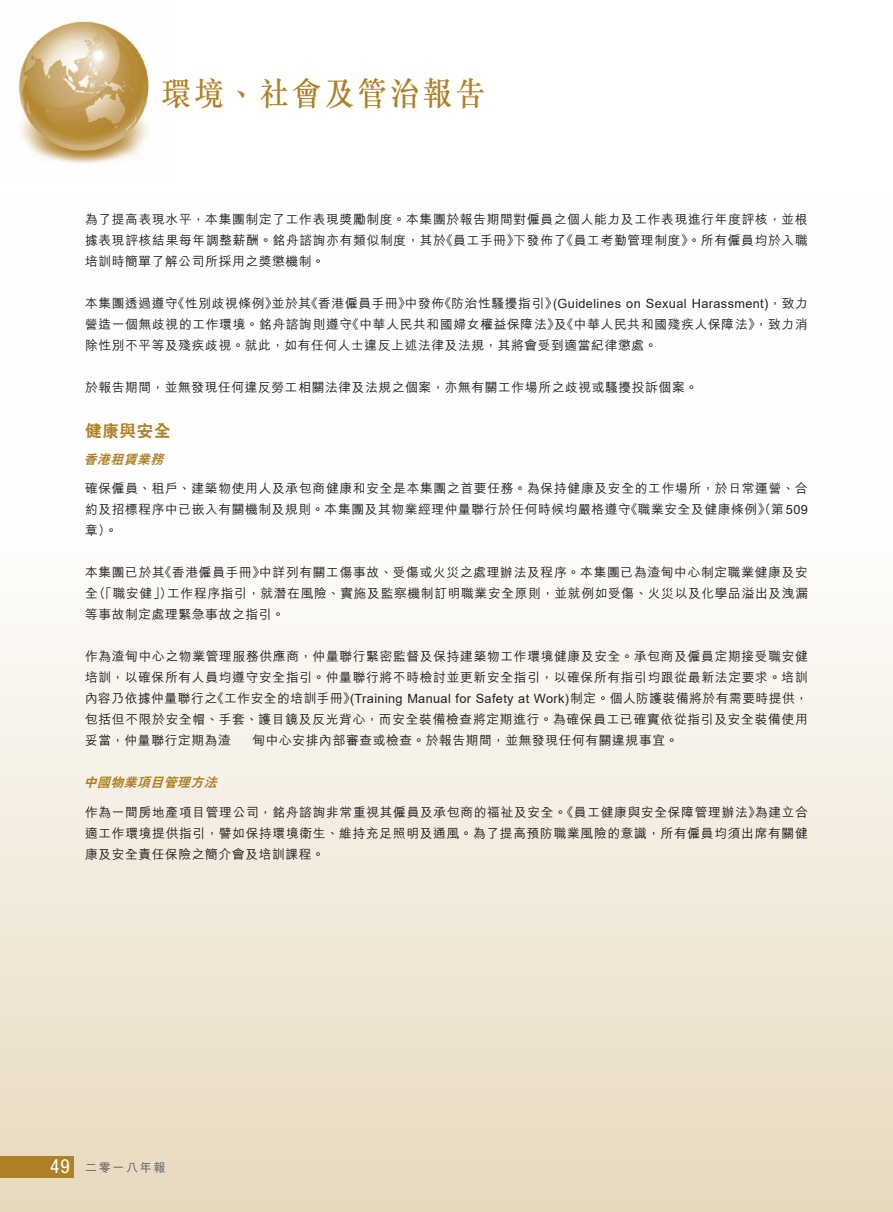
<style>
.page{position:relative;width:893px;height:1212px;background:#fff}
.page>*{position:absolute;margin:0;border:0;box-sizing:border-box;transform-origin:0 0}
.t1{font:500 33px "M Sung HK";letter-spacing:.1em;color:#ad8126;scale:.9 1}
.t2{font:condensed 19.5px "Helvetica Neue LT Std";color:#fff}
.t3{font:800 16.5px "C Hei 2 HK";letter-spacing:.05em;color:#ad8126}
.t4{font:500 12.75px/21px "M Hei HK";letter-spacing:.055em;color:#231f20}
.t5{font:12.75px "Arial";letter-spacing:.03em;color:#231f20}
.t6{font:italic 800 12.75px "C Hei 2 HK";color:#ad8126}
.t7{font:500 12px "M Hei HK";letter-spacing:.14em;color:#57585a}
.s1{font-family:"M Hei HK";font-weight:500}
.s2{font-family:"Arial";font-weight:400}
</style>
<div class="page">
<div style="left:0;top:196px;width:893px;height:1016px;background:linear-gradient(to bottom,#fff,#eaddc5)"></div>
<img style="left:17px;top:21px;width:132px;height:143px">
<div style="left:0;top:1156px;width:74px;height:21px;background:#ad8126"></div>
<h1 class="t1" style="left:162px;top:71px;width:361px">環境、社會及管治報告</h1>
<p class="t4" style="left:85px;top:208px;width:724px;text-align:right">為了提高表現水平，本集團制定了工作表現獎勵制度。本集團於報告期間對僱員之個人能力及工作表現進行年度評核，並根《員工考勤管理制度》。所有僱員均於入職</p>
<p class="t4" style="left:85px;top:229px;width:362px">據表現評核結果每年調整薪酬。銘舟諮詢亦有類似制度，其於培訓時簡單了解公司所採用之獎懲機制。</p>
<p class="t5" style="left:438px;top:295px;width:371px"><span class="s1">《防治性騷擾指引》</span>(Guidelines on Sexual Harassment <span class="s1">，</span>) <span class="s1">致力</span></p>
<p class="t4" style="left:514px;top:229px;width:55px">下發佈了</p>
<p class="t4" style="left:440px;top:229px;width:81px">《員工手冊》</p>
<p class="t4" style="left:85px;top:292px;width:94px">本集團透過遵守</p>
<p class="t4" style="left:305px;top:292px;width:107px">《香港僱員手冊》</p>
<p class="t4" style="left:172px;top:292px;width:107px">《性別歧視條例》</p>
<p class="t4" style="left:272px;top:292px;width:41px">並於其</p>
<p class="t4" style="left:405px;top:292px;width:41px">中發佈</p>
<p class="t4" style="left:85px;top:313px;width:574px">營造一個無歧視的工作環境。銘舟諮詢則遵守<br>除性別不平等及殘疾歧視。就此，如有任何人士違反上述法律及法規，其將會受到適當紀律懲處。</p>
<p class="t4" style="left:85px;top:376px;width:614px">於報告期間，並無發現任何違反勞工相關法律及法規之個案，亦無有關工作場所之歧視或騷擾投訴個案。</p>
<p class="t3" style="left:85px;top:420px;width:87px">健康與安全</p>
<p class="t6" style="left:84px;top:450px;width:86px">香港租賃業務</p>
<p class="t4" style="left:85px;top:477px;width:724px;text-align:right">確保僱員、租戶、建築物使用人及承包商健康和安全是本集團之首要任務。為保持健康及安全的工作場所，於日常運營、合《職業安全及健康條例》（第<span class="s2">509</span></p>
<p class="t4" style="left:346px;top:313px;width:463px">《中華人民共和國婦女權益保障法 《及》 中華人民共和國殘疾人保障法，》致力消</p>
<p class="t4" style="left:85px;top:498px;width:547px">約及招標程序中已嵌入有關機制及規則。本集團及其物業經理仲量聯行於任何時候均嚴格遵守章。(</p>
<p class="t4" style="left:259px;top:561px;width:550px">中詳列有關工傷事故、受傷或火災之處理辦法及程序。本集團已為渣甸中心制定職業健康及安</p>
<p class="t4" style="left:85px;top:561px;width:81px">本集團已於其</p>
<p class="t4" style="left:159px;top:561px;width:108px">《香港僱員手冊》</p>
<p class="t4" style="left:167px;top:582px;width:642px">工作程序指引，就潛在風險、實施及監察機制訂明職業安全原則，並就例如受傷、火災以及化學品溢出及洩漏</p>
<p class="t4" style="left:93px;top:582px;width:81px">（「職安健」）</p>
<p class="t4" style="left:85px;top:582px;width:201px">全<br>等事故制定處理緊急事故之指引。</p>
<p class="t4" style="left:85px;top:645px;width:724px">作為渣甸中心之物業管理服務供應商，仲量聯行緊密監督及保持建築物工作環境健康及安全。承包商及僱員定期接受職安健培訓，以確保所有人員均遵守安全指引。仲量聯行將不時檢討並更新安全指引，以確保所有指引均跟從最新法定要求。培訓</p>
<p class="t5" style="left:211px;top:690px;width:598px"><span class="s1">《工作安全的培訓手冊》</span>(Training Manual for Safety at Work)<span class="s1">制定。個人防護裝備將於有需要時提供，</span></p>
<p class="t4" style="left:85px;top:687px;width:134px">內容乃依據仲量聯行之</p>
<p class="t4" style="left:85px;top:708px;width:724px">包括但不限於安全帽、手套、護目鏡及反光背心，而安全裝備檢查將定期進行。為確保員工已確實依從指引及安全裝備使用</p>
<p class="t4" style="left:252px;top:729px;width:427px">甸中心安排內部審查或檢查。於報告期間，並無發現任何有關違規事宜。</p>
<p class="t4" style="left:85px;top:729px;width:147px">妥當，仲量聯行定期為渣</p>
<p class="t6" style="left:84px;top:774px;width:139px">中國物業項目管理方法</p>
<p class="t4" style="left:755px;top:800px;width:55px">為建立合</p>
<p class="t4" style="left:85px;top:800px;width:724px">作為一間房地產項目管理公司，銘舟諮詢非常重視其僱員及承包商的福祉及安全。《員工健康與安全保障管理辦法》<br>適工作環境提供指引，譬如保持環境衛生、維持充足照明及通風。為了提高預防職業風險的意識，所有僱員均須出席有關健康及安全責任保險之簡介會及培訓課程。</p>
<h2 class="t2" style="left:50px;top:1155px;width:21px">49</h2>
<p class="t7" style="left:85px;top:1159px;width:82px">二零一八年報</p>
</div>
